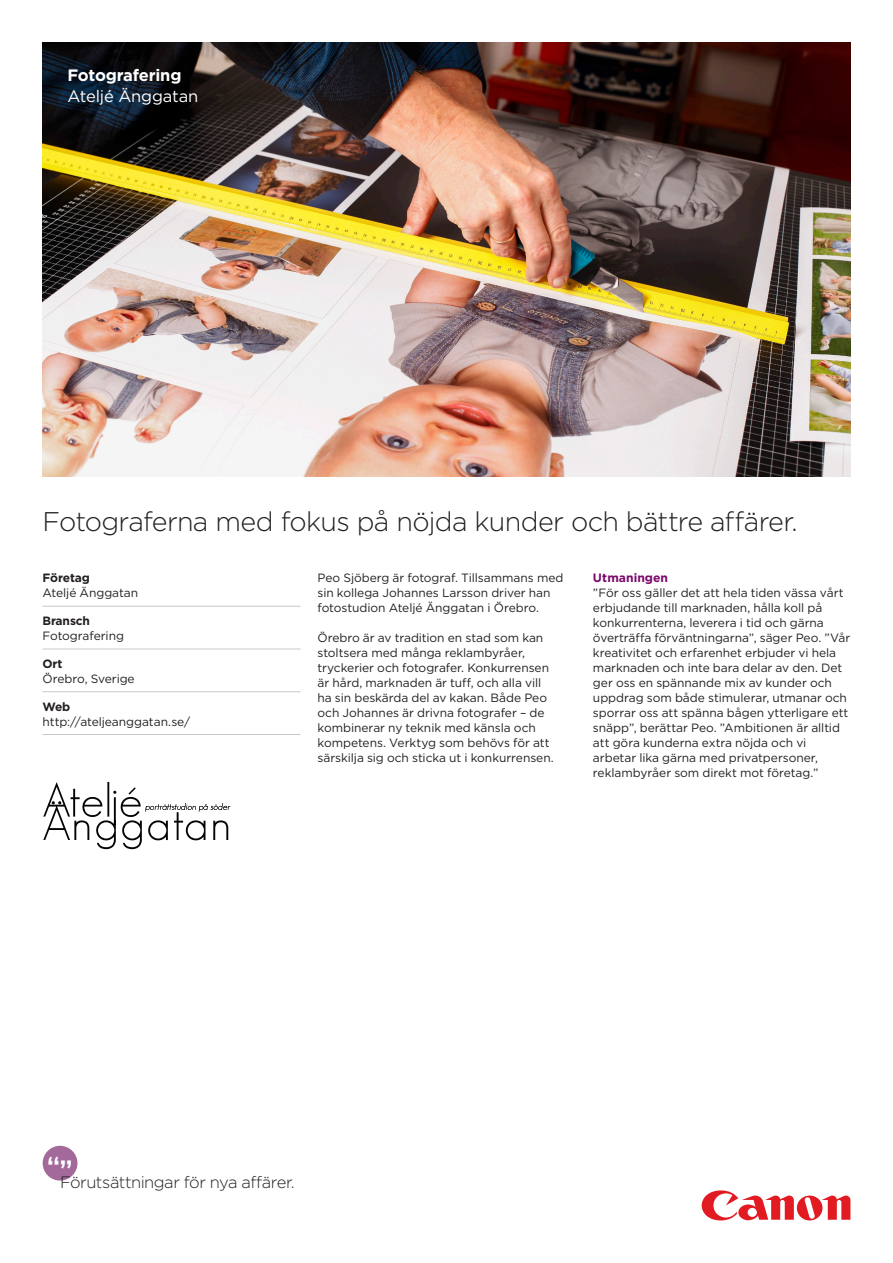
<style>
.page{position:relative;width:893px;height:1263px;background:#fff}
.page>*{position:absolute;margin:0;border:0;box-sizing:border-box;transform-origin:0 0}
.t1{font:700 30.75px "Century Gothic";color:#fff}
.Headline{font:300 27px "Gotham";letter-spacing:-.025em;color:#231f20}
.Heading{font:300 16.5px "Gotham";letter-spacing:-.03em;color:#231f20}
.t2{font:16.5px/21px "Gotham";letter-spacing:-.01em;color:#fff}
.Sub_Heading{font:700 12.15px "Gotham";letter-spacing:.005em;color:#7b086a}
.Sub_Heading-2{font:12px/15px "Gotham";letter-spacing:-.005em;color:#231f20}
.Body_Copy{font:700 12px "Gotham";letter-spacing:-.01em;color:#231f20}
.s1{font-weight:700}
</style>
<div class="page">
<img style="left:43px;top:43px;width:807px;height:433px">
<svg style="left:702px;top:1190px;width:148px;height:30px"></svg>
<hr style="left:43px;top:606px;width:257px;height:1px;background:#c7c8ca">
<hr style="left:43px;top:649px;width:257px;height:1px;background:#c7c8ca">
<hr style="left:43px;top:691px;width:257px;height:1px;background:#c7c8ca">
<hr style="left:43px;top:734px;width:257px;height:1px;background:#c7c8ca">
<div style="left:43px;top:1146px;width:34px;height:34px;background:#a2699a;border-radius:50%"></div>
<img style="left:43px;top:781px;width:188px;height:69px">
<img style="left:181px;top:803px;width:42px;height:7px">
<p class="t2" style="left:67px;top:64px;width:132px"><span class="s1">Fotografering<br></span>Ateljé Änggatan</p>
<p class="Headline" style="left:43px;top:506px;width:757px">Fotograferna med fokus på nöjda kunder och bättre affärer.</p>
<p class="Body_Copy" style="left:43px;top:571px;width:49px">Företag</p>
<p class="Sub_Heading-2" style="left:43px;top:585px;width:97px">Ateljé Änggatan</p>
<p class="Body_Copy" style="left:43px;top:614px;width:49px">Bransch</p>
<p class="Sub_Heading-2" style="left:43px;top:628px;width:83px">Fotografering</p>
<p class="Body_Copy" style="left:43px;top:657px;width:21px">Ort</p>
<p class="Sub_Heading-2" style="left:43px;top:671px;width:94px">Örebro, Sverige</p>
<p class="Body_Copy" style="left:43px;top:699px;width:29px">Web</p>
<p class="Sub_Heading-2" style="left:43px;top:714px;width:149px">http://ateljeanggatan.se/</p>
<p class="Sub_Heading-2" style="left:317px;top:569px;width:248px">Peo Sjöberg är fotograf. Tillsammans med sin kollega Johannes Larsson driver han fotostudion Ateljé Änggatan i Örebro.</p>
<p class="Sub_Heading-2" style="left:317px;top:629px;width:238px">Örebro är av tradition en stad som kan stoltsera med många reklambyråer, tryckerier och fotografer. Konkurrensen är hård, marknaden är tuff, och alla vill ha sin beskärda del av kakan. Både Peo och Johannes är drivna fotografer – de kombinerar ny teknik med känsla och kompetens. Verktyg som behövs för att särskilja sig och sticka ut i konkurrensen.</p>
<p class="Sub_Heading" style="left:593px;top:570px;width:77px">Utmaningen</p>
<p class="Sub_Heading-2" style="left:593px;top:584px;width:259px">”För oss gäller det att hela tiden vässa vårt erbjudande till marknaden, hålla koll på konkurrenterna, leverera i tid och gärna överträffa förväntningarna”, säger Peo. ”Vår kreativitet och erfarenhet erbjuder vi hela marknaden och inte bara delar av den. Det ger oss en spännande mix av kunder och uppdrag som både stimulerar, utmanar och sporrar oss att spänna bågen ytterligare ett snäpp”, berättar Peo. ”Ambitionen är alltid att göra kunderna extra nöjda och vi arbetar lika gärna med privatpersoner, reklambyråer som direkt mot företag.”</p>
<p class="t1" style="left:46px;top:1150px;width:29px">“”</p>
<p class="Heading" style="left:60px;top:1173px;width:236px">Förutsättningar för nya affärer.</p>
</div>
